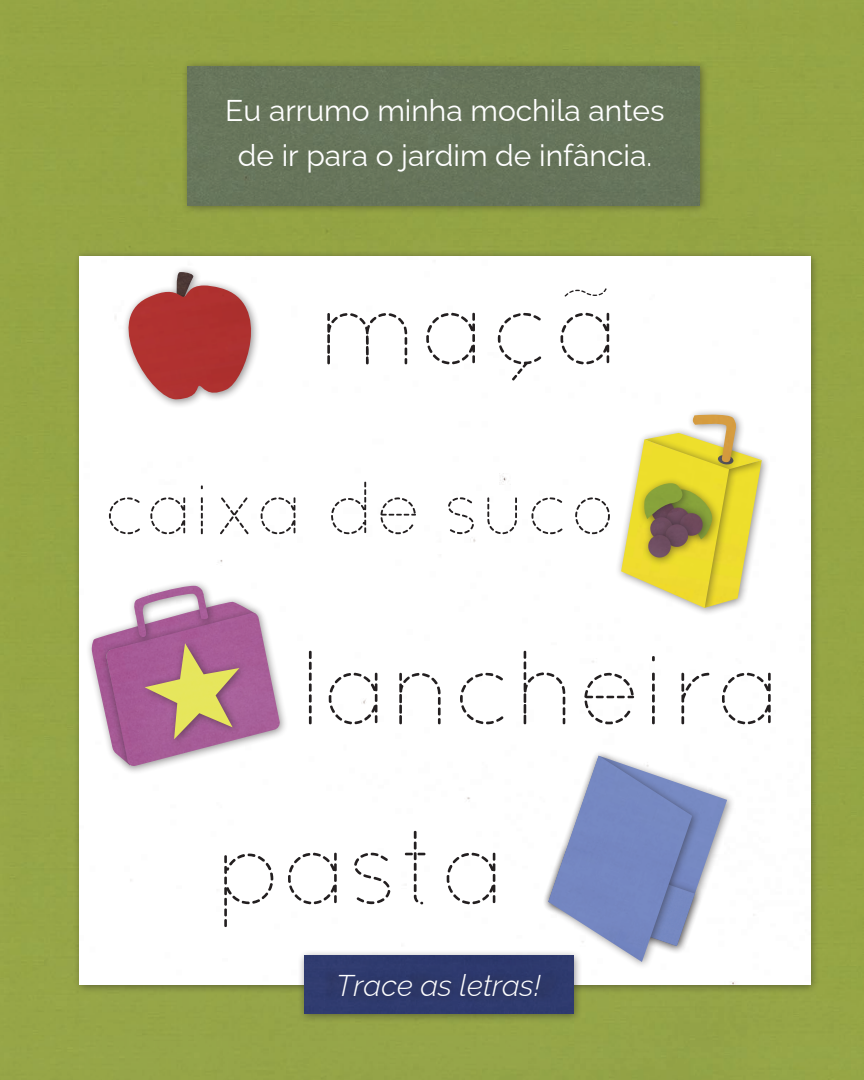
<style>
.page{position:relative;width:864px;height:1080px;background:#96a545}
.page>*{position:absolute;margin:0;border:0;box-sizing:border-box;transform-origin:0 0}
.t1{font:105px "Quicksand Dash";color:#231f20}
.t2{font:75px "Quicksand Dash";color:#231f20}
.t3{font:30px/45px "Raleway";color:#fff;text-align:center}
.t4{font:italic 300 30px "Raleway";color:#fff}
</style>
<div class="page">
<div style="left:73px;top:250px;width:747px;height:744px;background:#231f20;opacity:.5"></div>
<img style="left:80px;top:257px;width:730px;height:728px">
<div style="left:181px;top:60px;width:529px;height:155px;background:#231f20;opacity:.5"></div>
<div style="left:188px;top:67px;width:512px;height:138px;background:#67755b"></div>
<div style="left:170px;top:265px;width:32px;height:45px;background:#231f20;opacity:.5"></div>
<img style="left:175px;top:272px;width:20px;height:7px">
<div style="left:122px;top:279px;width:138px;height:130px;background:#231f20;opacity:.5"></div>
<img style="left:105px;top:286px;width:168px;height:114px">
<div style="left:698px;top:454px;width:73px;height:163px;background:#fff"></div>
<img style="left:738px;top:479px;width:24px;height:126px">
<div style="left:639px;top:427px;width:131px;height:52px;background:#231f20;opacity:.5"></div>
<img style="left:644px;top:433px;width:118px;height:37px">
<div style="left:615px;top:434px;width:123px;height:183px;background:#231f20;opacity:.5"></div>
<img style="left:621px;top:439px;width:108px;height:169px">
<div style="left:686px;top:408px;width:59px;height:64px;background:#231f20;opacity:.5"></div>
<img style="left:693px;top:415px;width:44px;height:48px">
<div style="left:662px;top:483px;width:60px;height:65px;background:#231f20;opacity:.5"></div>
<img style="left:692px;top:490px;width:23px;height:49px">
<div style="left:660px;top:501px;width:39px;height:38px;background:#88a33b"></div>
<div style="left:674px;top:507px;width:38px;height:38px;background:#231f20;opacity:.5"></div>
<img style="left:692px;top:513px;width:12px;height:24px">
<div style="left:644px;top:511px;width:38px;height:38px;background:#231f20;opacity:.5"></div>
<div style="left:659px;top:518px;width:38px;height:38px;background:#231f20;opacity:.5"></div>
<img style="left:665px;top:527px;width:24px;height:21px">
<div style="left:642px;top:528px;width:38px;height:39px;background:#231f20;opacity:.5"></div>
<img style="left:647px;top:535px;width:25px;height:23px">
<div style="left:637px;top:477px;width:55px;height:50px;background:#231f20;opacity:.5"></div>
<img style="left:643px;top:483px;width:43px;height:36px">
<div style="left:85px;top:595px;width:180px;height:179px;background:#231f20;opacity:.5"></div>
<img style="left:91px;top:602px;width:166px;height:164px">
<div style="left:100px;top:607px;width:189px;height:168px;background:#231f20;opacity:.5"></div>
<img style="left:106px;top:613px;width:174px;height:154px">
<div style="left:127px;top:579px;width:90px;height:67px;background:#231f20;opacity:.5"></div>
<img style="left:132px;top:586px;width:77px;height:52px">
<div style="left:139px;top:638px;width:108px;height:110px;background:#231f20;opacity:.5"></div>
<img style="left:145px;top:643px;width:94px;height:96px">
<div style="left:543px;top:750px;width:193px;height:205px;background:#fff"></div>
<img style="left:701px;top:786px;width:26px;height:102px">
<div style="left:542px;top:750px;width:159px;height:221px;background:#231f20;opacity:.5"></div>
<img style="left:548px;top:756px;width:144px;height:206px">
<div style="left:298px;top:949px;width:285px;height:74px;background:#231f20;opacity:.5"></div>
<div style="left:304px;top:956px;width:269px;height:57px;background:#2e3a6e"></div>
<div style="left:319px;top:967px;width:243px;height:38px;background:#2d386a"></div>
<svg style="left:511px;top:361px;width:17px;height:20px"></svg>
<svg style="left:564px;top:287px;width:43px;height:10px"></svg>
<p class="t3" style="left:225px;top:84px;width:441px">Eu arrumo minha mochila antes de ir para o jardim de infância.</p>
<p class="t1" style="left:318px;top:280px;width:305px">maca</p>
<p class="t2" style="left:105px;top:474px;width:514px">caixa de suco</p>
<p class="t1" style="left:298px;top:639px;width:486px">lancheira</p>
<p class="t1" style="left:215px;top:819px;width:294px">pasta</p>
<p class="t4" style="left:336px;top:961px;width:206px">Trace as letras!</p>
</div>
